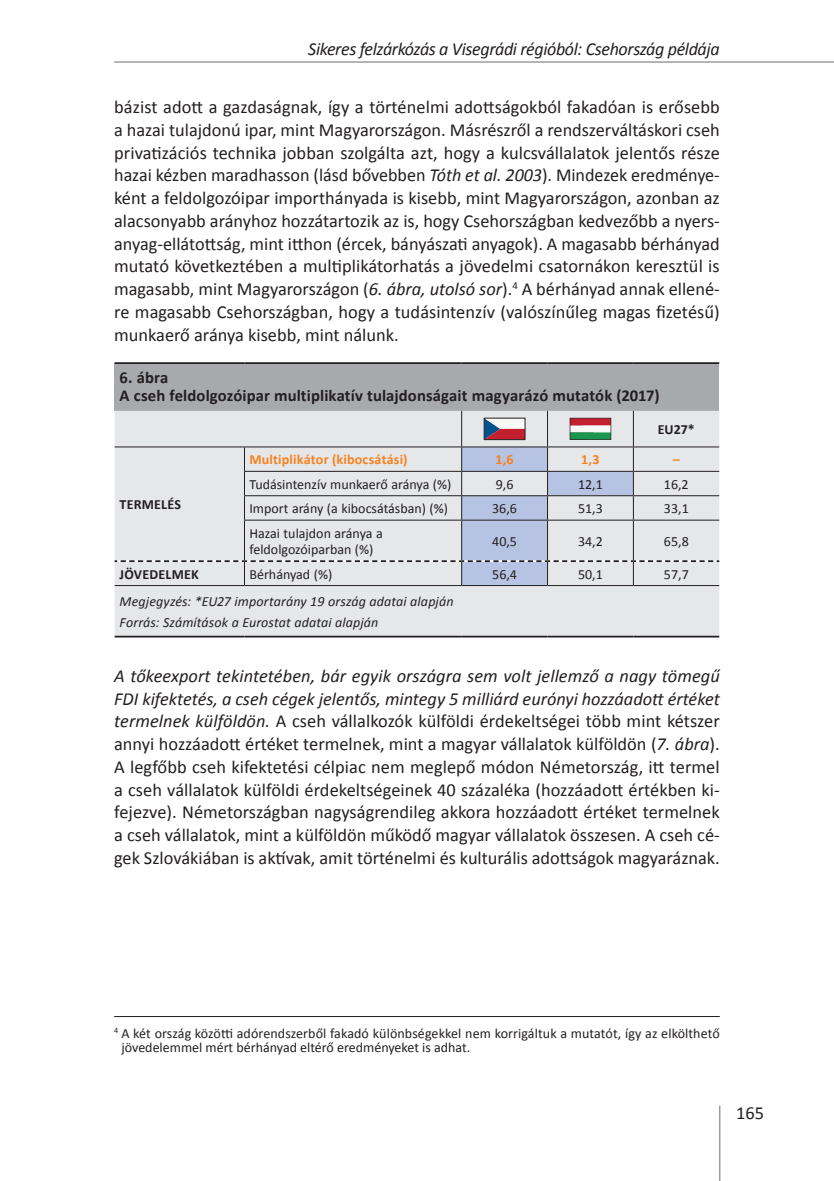
<style>
.page{position:relative;width:834px;height:1181px;background:#fff}
.page>*{position:absolute;margin:0;border:0;box-sizing:border-box;transform-origin:0 0}
.t1{font:18.38px/22.8px "Calibri";color:#231f20;text-align:justify}
.t2{font:italic 18.38px "Calibri";letter-spacing:-.02em;color:#231f20}
.t3{font:700 16.62px/18.4px "Calibri";letter-spacing:.005em;color:#231f20}
.t4{font:14px/14px "Calibri";color:#231f20}
.t5{font:italic 14px/20.7px "Calibri";letter-spacing:.01em;color:#231f20}
.t6{font:700 14px "Calibri";letter-spacing:.015em;color:#f58220}
.t7{font:700 14px "Calibri";letter-spacing:.015em;color:#231f20}
.s1{font-style:italic}
</style>
<div class="page">
<hr style="left:114px;top:62px;width:719px;height:1px;background:#231f20">
<hr style="left:719px;top:1105px;width:1px;height:76px;background:#231f20">
<hr style="left:114px;top:1016px;width:605px;height:1px;background:#231f20">
<div style="left:115px;top:363px;width:604px;height:48px;background:#a8a9ad"></div>
<div style="left:115px;top:411px;width:604px;height:225px;background:#e6e7e9"></div>
<hr style="left:547px;top:411px;width:1px;height:35px;background:#231f20">
<hr style="left:632px;top:411px;width:1px;height:35px;background:#231f20">
<hr style="left:115px;top:362px;width:129px;height:2px;background:#231f20">
<hr style="left:244px;top:362px;width:217px;height:2px;background:#231f20">
<hr style="left:461px;top:362px;width:86px;height:2px;background:#231f20">
<hr style="left:547px;top:362px;width:86px;height:2px;background:#231f20">
<hr style="left:633px;top:362px;width:86px;height:2px;background:#231f20">
<hr style="left:115px;top:636px;width:129px;height:1px;background:#231f20">
<hr style="left:244px;top:636px;width:217px;height:1px;background:#231f20">
<hr style="left:461px;top:636px;width:86px;height:1px;background:#231f20">
<hr style="left:547px;top:636px;width:86px;height:1px;background:#231f20">
<hr style="left:633px;top:636px;width:86px;height:1px;background:#231f20">
<hr style="left:461px;top:446px;width:86px;height:1px;background:#231f20">
<hr style="left:547px;top:446px;width:86px;height:1px;background:#231f20">
<hr style="left:633px;top:446px;width:86px;height:1px;background:#231f20">
<hr style="left:115px;top:585px;width:129px;height:1px;background:#231f20">
<hr style="left:244px;top:585px;width:217px;height:1px;background:#231f20">
<hr style="left:461px;top:585px;width:86px;height:1px;background:#231f20">
<hr style="left:547px;top:585px;width:86px;height:1px;background:#231f20">
<hr style="left:633px;top:585px;width:86px;height:1px;background:#231f20">
<hr style="left:461px;top:411px;width:1px;height:35px;background:#231f20">
<hr style="left:244px;top:446px;width:217px;height:1px;background:#231f20">
<hr style="left:115px;top:446px;width:129px;height:1px;background:#231f20">
<svg style="left:115px;top:447px;width:604px;height:138px;background:#d9dbe1"></svg>
<svg style="left:485px;top:420px;width:38px;height:18px"></svg>
<div style="left:483px;top:418px;width:42px;height:22px;border:1px solid #231f20"></div>
<svg style="left:569px;top:418px;width:42px;height:22px"></svg>
<p class="t2" style="left:308px;top:36px;width:413px">Sikeres felzárkózás a Visegrádi régióból: Csehország példája</p>
<p class="t1" style="left:114px;top:96px;width:607px">bázist adott a gazdaságnak, így a történelmi adottságokból fakadóan is erősebb a hazai tulajdonú ipar, mint Magyarországon. Másrészről a rendszerváltáskori cseh privatizációs technika jobban szolgálta azt, hogy a kulcsvállalatok jelentős része hazai kézben maradhasson (lásd bővebben <span class="s1">Tóth et al. 2003</span>). Mindezek eredménye&shy;ként a feldolgozóipar importhányada is kisebb, mint Magyarországon, azonban az alacsonyabb arányhoz hozzátartozik az is, hogy Csehországban kedvezőbb a nyers&shy;anyag-ellátottság, mint itthon (ércek, bányászati anyagok). A magasabb bérhányad mutató következtében a multiplikátorhatás a jövedelmi csatornákon keresztül is magasabb, mint Magyarországon (<span class="s1">6. ábra, utolsó sor</span>).<sup>4</sup> A bérhányad annak ellené&shy;re magasabb Csehországban, hogy a tudásintenzív (valószínűleg magas fizetésű) munkaerő aránya kisebb, mint nálunk.</p>
<p class="t3" style="left:119px;top:368px;width:541px">6. ábra<br>A cseh feldolgozóipar multiplikatív tulajdonságait magyarázó mutatók (2017)</p>
<p class="t7" style="left:657px;top:420px;width:39px">EU27*</p>
<p class="t7" style="left:119px;top:496px;width:63px">TERMELÉS</p>
<p class="t6" style="left:249px;top:451px;width:159px">Multiplikátor (kibocsátási)</p>
<p class="t6" style="left:495px;top:451px;width:20px">1,6</p>
<p class="t6" style="left:581px;top:451px;width:20px">1,3</p>
<p class="t6" style="left:672px;top:451px;width:8px">–</p>
<p class="t4" style="left:249px;top:477px;width:203px">Tudásintenzív munkaerő aránya (%)</p>
<p class="t4" style="left:495px;top:477px;width:19px">9,6</p>
<p class="t4" style="left:578px;top:477px;width:26px">12,1</p>
<p class="t4" style="left:663px;top:477px;width:26px">16,2</p>
<p class="t4" style="left:249px;top:501px;width:200px">Import arány (a kibocsátásban) (%)</p>
<p class="t4" style="left:492px;top:501px;width:26px">36,6</p>
<p class="t4" style="left:578px;top:501px;width:26px">51,3</p>
<p class="t4" style="left:663px;top:501px;width:26px">33,1</p>
<p class="t4" style="left:249px;top:525px;width:135px;line-height:16.6px">Hazai tulajdon aránya a feldolgozóiparban (%)</p>
<p class="t4" style="left:492px;top:534px;width:26px">40,5</p>
<p class="t4" style="left:578px;top:534px;width:26px">34,2</p>
<p class="t4" style="left:663px;top:534px;width:26px">65,8</p>
<p class="t7" style="left:120px;top:565px;width:81px">JÖVEDELMEK</p>
<p class="t4" style="left:249px;top:567px;width:84px">Bérhányad (%)</p>
<p class="t4" style="left:492px;top:567px;width:26px">56,4</p>
<p class="t4" style="left:578px;top:567px;width:26px">50,1</p>
<p class="t4" style="left:664px;top:567px;width:26px">57,7</p>
<p class="t5" style="left:120px;top:590px;width:335px">Megjegyzés: *EU27 importarány 19 ország adatai alapján<br>Forrás: Számítások a Eurostat adatai alapján</p>
<p class="t1" style="left:114px;top:664px;width:607px"><span class="s1">A tőkeexport tekintetében, bár egyik országra sem volt jellemző a nagy tömegű FDI kifektetés, a cseh cégek jelentős, mintegy 5 milliárd eurónyi hozzáadott értéket termelnek külföldön.</span> A cseh vállalkozók külföldi érdekeltségei több mint kétszer annyi hozzáadott értéket termelnek, mint a magyar vállalatok külföldön (<span class="s1">7. ábra</span>).<br>A legfőbb cseh kifektetési célpiac nem meglepő módon Németország, itt termel a cseh vállalatok külföldi érdekeltségeinek 40 százaléka (hozzáadott értékben ki&shy;fejezve). Németországban nagyságrendileg akkora hozzáadott értéket termelnek a cseh vállalatok, mint a külföldön működő magyar vállalatok összesen. A cseh cé&shy;gek Szlovákiában is aktívak, amit történelmi és kulturális adottságok magyaráznak.</p>
<p class="t4" style="left:121px;top:1026px;width:599px;text-indent:-7px"><sup>4</sup> A két ország közötti adórendszerből fakadó különbségekkel nem korrigáltuk a mutatót, így az elkölthető jövedelemmel mért bérhányad eltérő eredményeket is adhat.</p>
<p class="t1" style="left:736px;top:1102px;width:29px">165</p>
</div>
